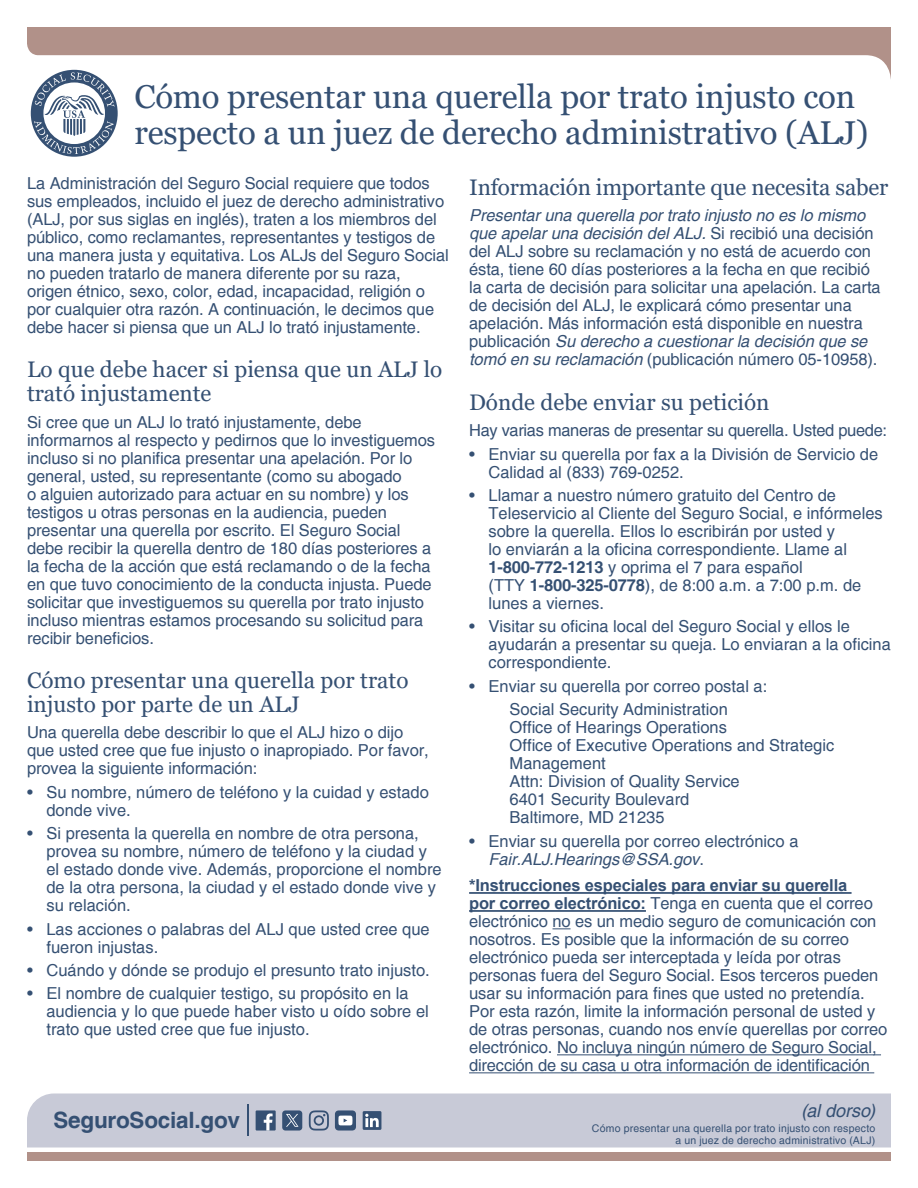
<style>
.page{position:relative;width:918px;height:1188px;background:#fff}
.page>*{position:absolute;margin:0;border:0;box-sizing:border-box;transform-origin:0 0}
.t1{font:33px/36px "Georgia";letter-spacing:-.005em;color:#355073}
.t2{font:22.5px/24px "Georgia";color:#355073}
.t3{font:700 22.5px "Helvetica";letter-spacing:-.01em;color:#355073}
.t4{font:italic 18px "Helvetica";letter-spacing:-.005em;color:#355073}
.t5{font:16.5px/18px "Helvetica";letter-spacing:-.005em;color:#355073}
.t6{font:10.5px/12px "Helvetica";letter-spacing:.02em;color:#355073;text-align:right}
.s1{font-style:italic}
.s2{font-weight:700}
.s3{font-family:"Arial";font-weight:700}
</style>
<div class="page">
<div style="left:27px;top:1094px;width:864px;height:54px;background:#c8cad7"></div>
<svg style="left:27px;top:27px;width:864px;height:52px;fill:#b19189"></svg>
<div style="left:27px;top:1153px;width:864px;height:8px;background:#b19189"></div>
<hr style="left:247px;top:1105px;width:2px;height:31px;background:#355073">
<svg style="left:363px;top:1111px;width:18px;height:19px"></svg>
<svg style="left:335px;top:1110px;width:21px;height:21px"></svg>
<svg style="left:309px;top:1110px;width:20px;height:21px"></svg>
<div style="left:282px;top:1110px;width:20px;height:21px;background:#355073;border-radius:3px"></div>
<svg style="left:286px;top:1114px;width:13px;height:13px"></svg>
<div style="left:256px;top:1110px;width:20px;height:21px;background:#355073"></div>
<svg style="left:264px;top:1113px;width:9px;height:18px"></svg>
<svg style="left:31px;top:70px;width:87px;height:87px"></svg>
<svg style="left:34px;top:72px;width:81px;height:82px"></svg>
<hr style="left:469px;top:892px;width:383px;height:2px;background:#355073">
<hr style="left:469px;top:910px;width:177px;height:2px;background:#355073">
<svg style="left:553px;top:928px;width:18px;height:1px"></svg>
<hr style="left:557px;top:1054px;width:324px;height:1px;background:#355073">
<hr style="left:469px;top:1072px;width:405px;height:1px;background:#355073">
<h1 class="t1" style="left:134px;top:79px;width:736px">Cómo presentar una querella por trato injusto con respecto a un juez de derecho administrativo (ALJ)</h1>
<p class="t5" style="left:27px;top:174px;width:423px">La Administración del Seguro Social requiere que todos sus empleados, incluido el juez de derecho administrativo (ALJ, por sus siglas en inglés), traten a los miembros del público, como reclamantes, representantes y testigos de una manera justa y equitativa. Los ALJs del Seguro Social no pueden tratarlo de manera diferente por su raza, origen étnico, sexo, color, edad, incapacidad, religión o por cualquier otra razón. A continuación, le decimos que debe hacer si piensa que un ALJ lo trató injustamente.</p>
<h1 class="t2" style="left:27px;top:358px;width:417px">Lo que debe hacer si piensa que un ALJ lo trató injustamente</h1>
<p class="t5" style="left:27px;top:413px;width:410px">Si cree que un ALJ lo trató injustamente, debe informarnos al respecto y pedirnos que lo investiguemos incluso si no planifica presentar una apelación. Por lo general, usted, su representante (como su abogado<br>o alguien autorizado para actuar en su nombre) y los testigos u otras personas en la audiencia, pueden presentar una querella por escrito. El Seguro Social debe recibir la querella dentro de 180 días posteriores a la fecha de la acción que está reclamando o de la fecha en que tuvo conocimiento de la conducta injusta. Puede solicitar que investiguemos su querella por trato injusto incluso mientras estamos procesando su solicitud para recibir beneficios.</p>
<h1 class="t2" style="left:27px;top:669px;width:383px">Cómo presentar una querella por trato injusto por parte de un ALJ</h1>
<p class="t5" style="left:27px;top:724px;width:403px">Una querella debe describir lo que el ALJ hizo o dijo que usted cree que fue injusto o inapropiado. Por favor, provea la siguiente información:</p>
<p class="t5" style="left:46px;top:784px;width:384px;text-indent:-19px">• Su nombre, número de teléfono y la cuidad y estado donde vive.</p>
<p class="t5" style="left:46px;top:825px;width:397px;text-indent:-19px">• Si presenta la querella en nombre de otra persona, provea su nombre, número de teléfono y la ciudad y el estado donde vive. Además, proporcione el nombre de la otra persona, la ciudad y el estado donde vive y su relación.</p>
<p class="t5" style="left:46px;top:920px;width:385px;text-indent:-19px">• Las acciones o palabras del ALJ que usted cree que fueron injustas.</p>
<p class="t5" style="left:27px;top:962px;width:404px">• Cuándo y dónde se produjo el presunto trato injusto.</p>
<p class="t5" style="left:46px;top:985px;width:384px;text-indent:-19px">• El nombre de cualquier testigo, su propósito en la audiencia y lo que puede haber visto u oído sobre el trato que usted cree que fue injusto.</p>
<p class="t3" style="left:53px;top:1106px;width:188px">SeguroSocial.gov</p>
<h1 class="t2" style="left:469px;top:175px;width:421px">Información importante que necesita saber</h1>
<p class="t5" style="left:469px;top:207px;width:413px"><span class="s1">Presentar una querella por trato injusto no es lo mismo que apelar una decisión del ALJ.</span> Si recibió una decisión del ALJ sobre su reclamación y no está de acuerdo con ésta, tiene 60 días posteriores a la fecha en que recibió la carta de decisión para solicitar una apelación. La carta de decisión del ALJ, le explicará cómo presentar una apelación. Más información está disponible en nuestra publicación <span class="s1">Su derecho a cuestionar la decisión que se tomó en su reclamación</span> (publicación número 05-10958).</p>
<h1 class="t2" style="left:469px;top:390px;width:302px">Dónde debe enviar su petición</h1>
<p class="t5" style="left:469px;top:422px;width:420px">Hay varias maneras de presentar su querella. Usted puede:</p>
<p class="t5" style="left:489px;top:445px;width:391px;text-indent:-19px">• Enviar su querella por fax a la División de Servicio de<br>Calidad al (833) 769-0252.</p>
<p class="t5" style="left:489px;top:487px;width:396px;text-indent:-19px">• Llamar a nuestro número gratuito del Centro de Teleservicio al Cliente del Seguro Social, e infórmeles sobre la querella. Ellos lo escribirán por usted y<br>lo enviarán a la oficina correspondiente. Llame al <span class="s2">1-800-772-1213</span> y oprima el 7 para español<br>(TTY <span class="s2">1-800-325-0778</span>), de 8:00 a.m. a 7:00 p.m. de lunes a viernes.</p>
<p class="t5" style="left:489px;top:618px;width:404px;text-indent:-19px">• Visitar su oficina local del Seguro Social y ellos le ayudarán a presentar su queja. Lo enviaran a la oficina correspondiente.</p>
<p class="t5" style="left:469px;top:678px;width:300px">• Enviar su querella por correo postal a:</p>
<p class="t5" style="left:510px;top:701px;width:326px">Social Security Administration<br>Office of Hearings Operations<br>Office of Executive Operations and Strategic<br>Management<br>Attn: Division of Quality Service<br>6401 Security Boulevard<br>Baltimore, MD 21235</p>
<p class="t5" style="left:489px;top:832px;width:311px;text-indent:-19px">• Enviar su querella por correo electrónico a<br><span class="s1">Fair.ALJ.Hearings@SSA.gov</span>.</p>
<p class="t5" style="left:469px;top:877px;width:420px"><span class="s3">*Instrucciones especiales para enviar su querella<br>por correo electrónico:</span> Tenga en cuenta que el correo electrónico no es un medio seguro de comunicación con nosotros. Es posible que la información de su correo electrónico pueda ser interceptada y leída por otras personas fuera del Seguro Social. Esos terceros pueden usar su información para fines que usted no pretendía.<br>Por esta razón, limite la información personal de usted y de otras personas, cuando nos envíe querellas por correo electrónico. No incluya ningún número de Seguro Social, dirección de su casa u otra información de identificación</p>
<p class="t4" style="left:801px;top:1101px;width:75px">(al dorso)</p>
<p class="t6" style="left:592px;top:1123px;width:285px">Cómo presentar una querella por trato injusto con respecto a un juez de derecho administrativo (ALJ)</p>
</div>
